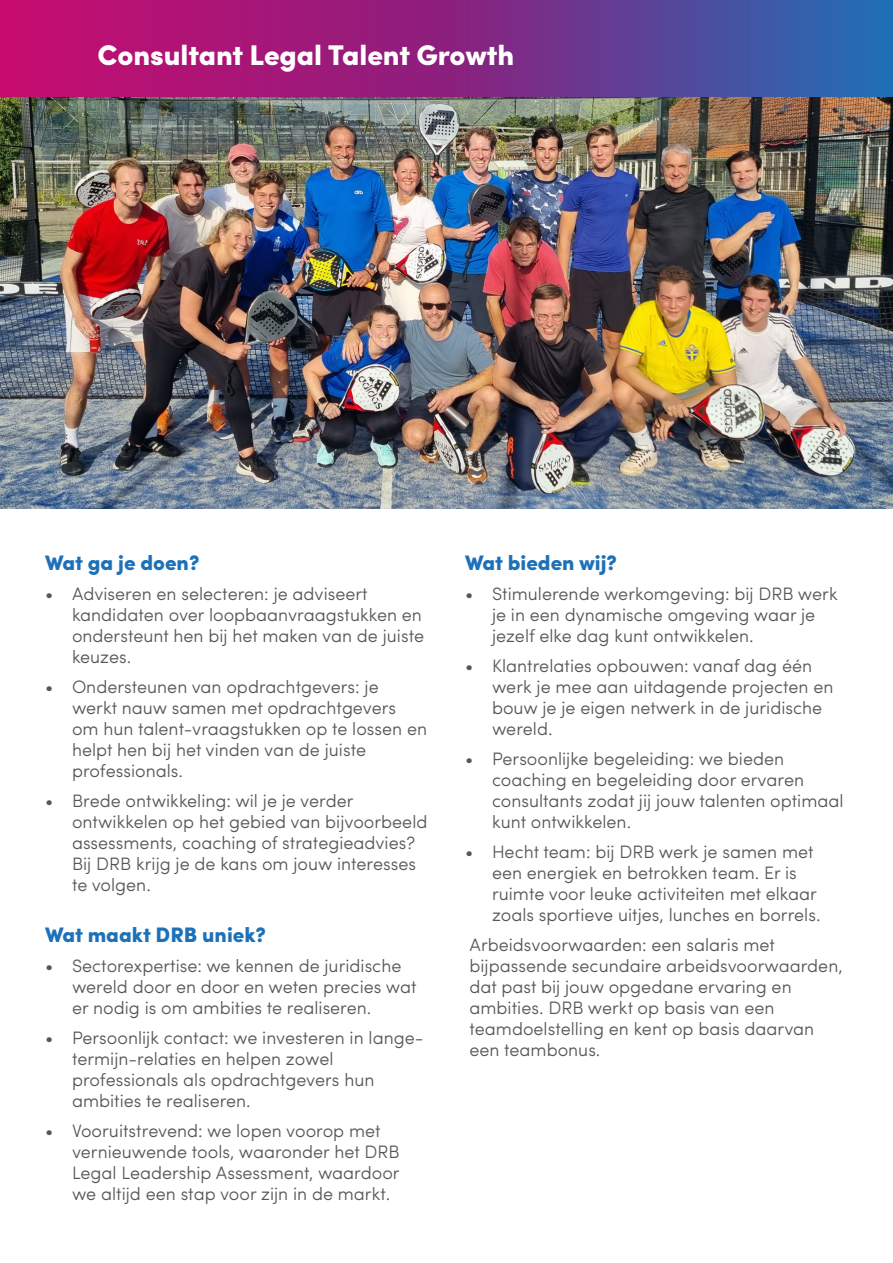
<style>
.page{position:relative;width:893px;height:1263px;background:#fff}
.page>*{position:absolute;margin:0;border:0;box-sizing:border-box;transform-origin:0 0}
.t1{font:900 28.5px "Sofia Pro";letter-spacing:-.005em;color:#fff}
.t2{font:900 21px "Sofia Pro";color:#1d71b8}
.t3{font:300 18px/21px "Sofia Pro";color:#575756}
</style>
<div class="page">
<svg style="left:0;top:0;width:893px;height:98px;background:#7f2e87"></svg>
<img style="left:0;top:98px;width:893px;height:411px">
<h1 class="t1" style="left:98px;top:44px;width:418px">Consultant Legal Talent Growth</h1>
<p class="t2" style="left:45px;top:554px;width:156px">Wat ga je doen?</p>
<p class="t3" style="left:72px;top:585px;width:354px;text-indent:-27px">• Adviseren en selecteren: je adviseert kandidaten over loopbaanvraagstukken en ondersteunt hen bij het maken van de juiste keuzes.</p>
<p class="t3" style="left:72px;top:678px;width:357px;text-indent:-27px">• Ondersteunen van opdrachtgevers: je werkt nauw samen met opdrachtgevers om hun talent-vraagstukken op te lossen en helpt hen bij het vinden van de juiste professionals.</p>
<p class="t3" style="left:72px;top:792px;width:357px;text-indent:-27px">• Brede ontwikkeling: wil je je verder ontwikkelen op het gebied van bijvoorbeeld assessments, coaching of strategieadvies?<br>Bij DRB krijg je de kans om jouw interesses te volgen.</p>
<p class="t2" style="left:45px;top:926px;width:223px">Wat maakt DRB uniek?</p>
<p class="t3" style="left:72px;top:957px;width:346px;text-indent:-27px">• Sectorexpertise: we kennen de juridische wereld door en door en weten precies wat er nodig is om ambities te realiseren.</p>
<p class="t3" style="left:72px;top:1029px;width:353px;text-indent:-27px">• Persoonlijk contact: we investeren in lange&shy;termijn-relaties en helpen zowel professionals als opdrachtgevers hun ambities te realiseren.</p>
<p class="t3" style="left:72px;top:1122px;width:329px;text-indent:-27px">• Vooruitstrevend: we lopen voorop met vernieuwende tools, waaronder het DRB Legal Leadership Assessment, waardoor we altijd een stap voor zijn in de markt.</p>
<p class="t2" style="left:465px;top:554px;width:154px">Wat bieden wij?</p>
<p class="t3" style="left:492px;top:585px;width:347px;text-indent:-27px">• Stimulerende werkomgeving: bij DRB werk je in een dynamische omgeving waar je jezelf elke dag kunt ontwikkelen.</p>
<p class="t3" style="left:492px;top:657px;width:343px;text-indent:-27px">• Klantrelaties opbouwen: vanaf dag één werk je mee aan uitdagende projecten en bouw je je eigen netwerk in de juridische wereld.</p>
<p class="t3" style="left:492px;top:750px;width:353px;text-indent:-27px">• Persoonlijke begeleiding: we bieden coaching en begeleiding door ervaren consultants zodat jij jouw talenten optimaal kunt ontwikkelen.</p>
<p class="t3" style="left:492px;top:843px;width:330px;text-indent:-27px">• Hecht team: bij DRB werk je samen met een energiek en betrokken team. Er is ruimte voor leuke activiteiten met elkaar zoals sportieve uitjes, lunches en borrels.</p>
<p class="t3" style="left:470px;top:936px;width:375px">Arbeidsvoorwaarden: een salaris met bijpassende secundaire arbeidsvoorwaarden, dat past bij jouw opgedane ervaring en ambities. DRB werkt op basis van een teamdoelstelling en kent op basis daarvan een teambonus.</p>
</div>
